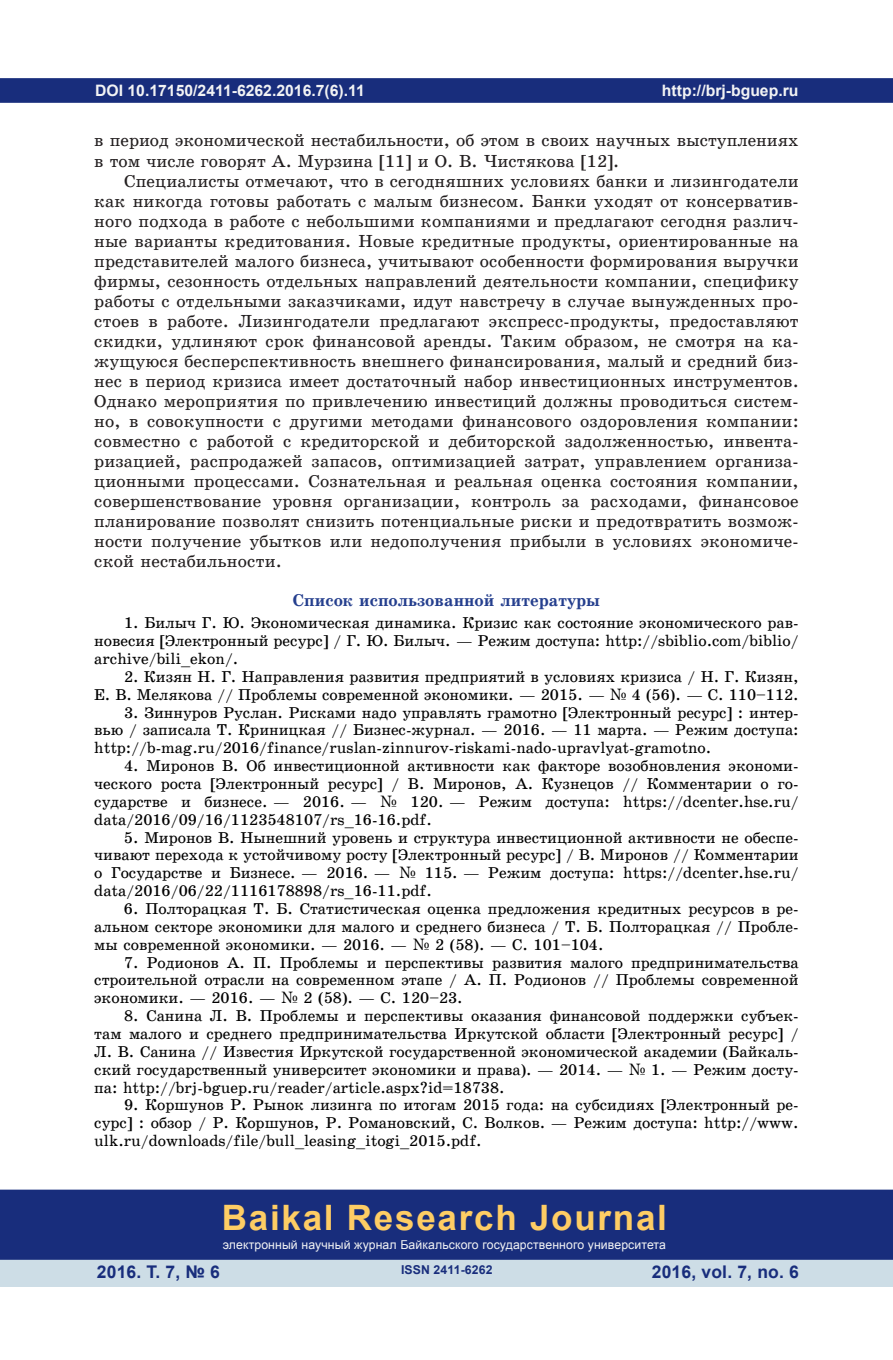
<style>
.page{position:relative;width:893px;height:1360px;background:#fff}
.page>*{position:absolute;margin:0;border:0;box-sizing:border-box;transform-origin:0 0}
.t1{font:700 35px "Arial";letter-spacing:.05em;color:#fecd64}
.t2{font:17.5px/20.1px "School Book C";color:#231f20}
.t3{font:700 17.5px "Arial";letter-spacing:.01em;color:#182d7c}
.t4{font:17.15px "School Book C Bold";color:#253f8e}
.t5{font:15.75px/17.8px "School Book C";color:#000;text-align:justify}
.t6{font:700 15.75px "Arial";color:#f2f3f4}
.t7{font:12.25px "Arial";letter-spacing:.01em;color:#f2f3f4}
.t8{font:700 12.25px "Arial";letter-spacing:.01em;color:#182d7c}
.s1{font-family:"Century Schoolbook"}
</style>
<div class="page">
<div style="left:0;top:78px;width:893px;height:25px;background:#182d7c;border:2px solid #182d7c"></div>
<div style="left:0;top:1258px;width:893px;height:28px;background:#cddde6"></div>
<div style="left:0;top:1189px;width:893px;height:70px;background:#182d7c;border:2px solid #182d7c"></div>
<p class="t6" style="left:95px;top:79px;width:271px">DOI 10.17150/2411-6262.2016.7(6).11</p>
<p class="t2" style="left:94px;top:131px;width:706px">в период экономической нестабильности, об этом в своих научных выступлениях в том числе говорят А. Мурзина [11] и О. В. Чистякова [12].</p>
<p class="t2" style="left:94px;top:171px;width:706px;text-align:justify;text-indent:30px">Специалисты отмечают, что в сегодняшних условиях банки и лизингодатели как никогда готовы работать с малым бизнесом. Банки уходят от консерватив&shy;ного подхода в работе с небольшими компаниями и предлагают сегодня различ&shy;ные варианты кредитования. Новые кредитные продукты, ориентированные на представителей малого бизнеса, учитывают особенности формирования выручки фирмы, сезонность отдельных направлений деятельности компании, специфику работы с отдельными заказчиками, идут навстречу в случае вынужденных про&shy;стоев в работе. Лизингодатели предлагают экспресс-продукты, предоставляют скидки, удлиняют срок финансовой аренды. Таким образом, не смотря на ка&shy;жущуюся бесперспективность внешнего финансирования, малый и средний биз&shy;нес в период кризиса имеет достаточный набор инвестиционных инструментов.<br>Однако мероприятия по привлечению инвестиций должны проводиться систем&shy;но, в совокупности с другими методами финансового оздоровления компании: совместно с работой с кредиторской и дебиторской задолженностью, инвента&shy;ризацией, распродажей запасов, оптимизацией затрат, управлением организа&shy;ционными процессами. Сознательная и реальная оценка состояния компании, совершенствование уровня организации, контроль за расходами, финансовое планирование позволят снизить потенциальные риски и предотвратить возмож&shy;ности получение убытков или недополучения прибыли в условиях экономиче&shy;ской нестабильности.</p>
<p class="t4" style="left:293px;top:591px;width:309px">Список использованной литературы</p>
<p class="t5" style="left:94px;top:614px;width:706px;text-indent:30px">1. Билыч Г. Ю. Экономическая динамика. Кризис как состояние экономического рав&shy;новесия [Электронный ресурс] / Г. Ю. Билыч. — Режим доступа: http://sbiblio.com/biblio/ archive/bili_ekon/.</p>
<p class="t5" style="left:94px;top:667px;width:706px;text-align:right">2. Кизян Н. Г. Направления развития предприятий в условиях кризиса / Н. Г. Кизян,<br>Е. В. Мелякова // Проблемы современной экономики. — 2015. — <span class="s1">№</span> 4 (56). — С. 110–112.</p>
<p class="t5" style="left:94px;top:703px;width:706px;text-indent:30px">3. Зиннуров Руслан. Рисками надо управлять грамотно [Электронный ресурс] : интер&shy;вью / записала Т. Криницкая // Бизнес-журнал. — 2016. — 11 марта. — Режим доступа: http://b-mag.ru/2016/finance/ruslan-zinnurov-riskami-nado-upravlyat-gramotno.</p>
<p class="t5" style="left:94px;top:757px;width:706px;text-indent:30px">4. Миронов В. Об инвестиционной активности как факторе возобновления экономи&shy;ческого роста [Электронный ресурс] / В. Миронов, А. Кузнецов // Комментарии о го&shy;сударстве и бизнесе. — 2016. — <span class="s1">№</span> 120. — Режим доступа: https://dcenter.hse.ru/ data/2016/09/16/1123548107/rs_16-16.pdf.</p>
<p class="t5" style="left:94px;top:828px;width:706px;text-indent:30px">5. Миронов В. Нынешний уровень и структура инвестиционной активности не обеспе&shy;чивают перехода к устойчивому росту [Электронный ресурс] / В. Миронов // Комментарии о Государстве и Бизнесе. — 2016. — <span class="s1">№</span> 115. — Режим доступа: https://dcenter.hse.ru/ data/2016/06/22/1116178898/rs_16-11.pdf.</p>
<p class="t5" style="left:94px;top:899px;width:706px;text-indent:30px">6. Полторацкая Т. Б. Статистическая оценка предложения кредитных ресурсов в ре&shy;альном секторе экономики для малого и среднего бизнеса / Т. Б. Полторацкая // Пробле&shy;мы современной экономики. — 2016. — <span class="s1">№</span> 2 (58). — С. 101–104.</p>
<p class="t5" style="left:94px;top:953px;width:706px;text-indent:30px">7. Родионов А. П. Проблемы и перспективы развития малого предпринимательства строительной отрасли на современном этапе / А. П. Родионов // Проблемы современной экономики. — 2016. — <span class="s1">№</span> 2 (58). — С. 120–23.</p>
<p class="t5" style="left:94px;top:1006px;width:706px;text-indent:30px">8. Санина Л. В. Проблемы и перспективы оказания финансовой поддержки субъек&shy;там малого и среднего предпринимательства Иркутской области [Электронный ресурс] / Л. В. Санина // Известия Иркутской государственной экономической академии (Байкаль&shy;ский государственный университет экономики и права). — 2014. — <span class="s1">№</span> 1. — Режим досту&shy;па: http://brj-bguep.ru/reader/article.aspx?id=18738.</p>
<p class="t5" style="left:94px;top:1096px;width:706px;text-indent:30px">9. Коршунов Р. Рынок лизинга по итогам 2015 года: на субсидиях [Электронный ре&shy;сурс] : обзор / Р. Коршунов, Р. Романовский, С. Волков. — Режим доступа: http://www. ulk.ru/downloads/file/bull_leasing_itogi_2015.pdf.</p>
<p class="t6" style="left:662px;top:79px;width:138px">http://brj-bguep.ru</p>
<h1 class="t1" style="left:222px;top:1193px;width:447px">Baikal Research Journal</h1>
<p class="t7" style="left:223px;top:1236px;width:445px">электронный научный журнал Байкальского государственного университета</p>
<p class="t3" style="left:97px;top:1259px;width:125px">2016. Т. 7, № 6</p>
<p class="t3" style="left:652px;top:1259px;width:149px">2016, vol. 7, no. 6</p>
<p class="t8" style="left:401px;top:1261px;width:93px">ISSN 2411-6262</p>
</div>
